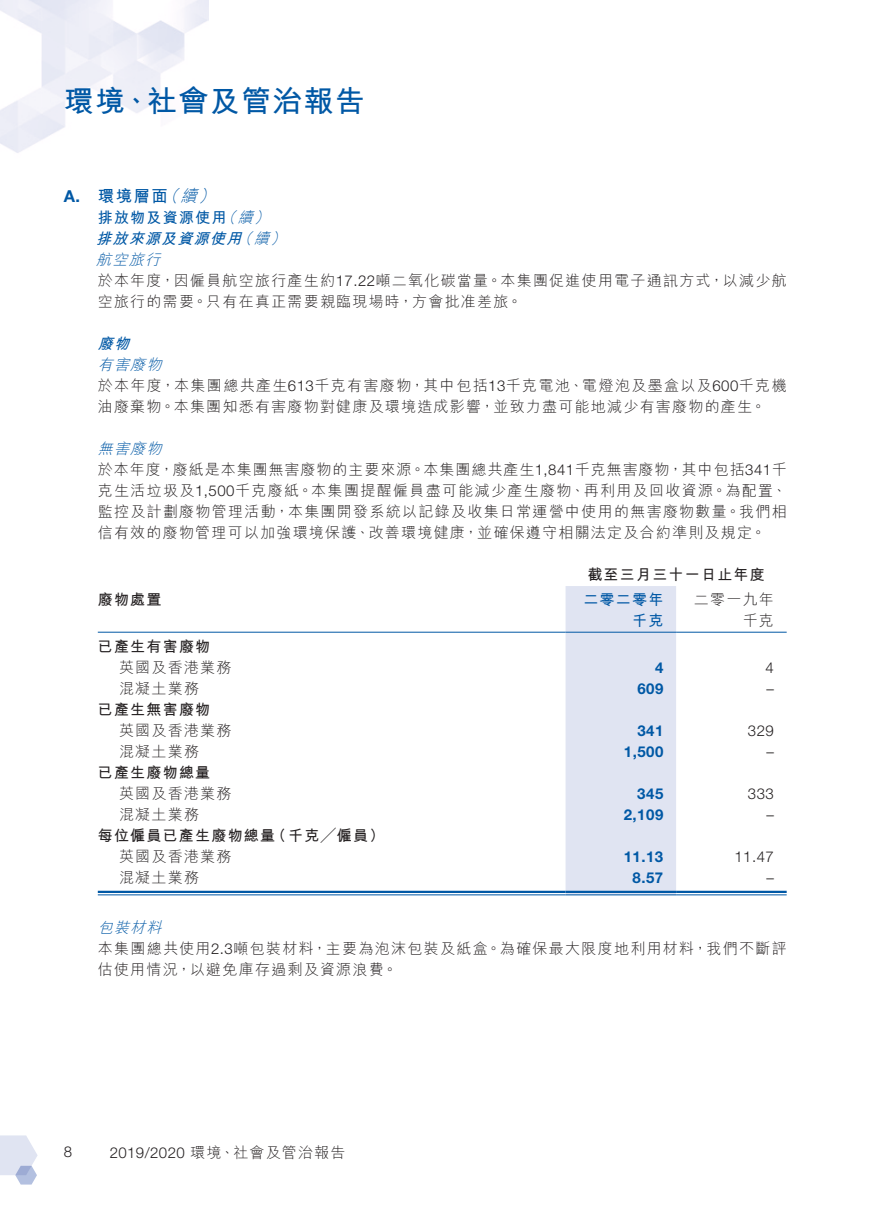
<style>
.page{position:relative;width:893px;height:1212px;background:#fff}
.page>*{position:absolute;margin:0;border:0;box-sizing:border-box;transform-origin:0 0}
.t1{font:700 30px "M Hei HK";letter-spacing:.045em;color:#0058a5}
.t2{font:700 16.5px "M Hei HK";color:#0058a5}
.t3{font:300 15px/21px "M Hei HK";letter-spacing:.085em;color:#231f20}
.t4{font:700 15px "M Hei HK";letter-spacing:.085em;color:#231f20}
.t5{font:700 15px "Helvetica Neue LT Std";letter-spacing:.035em;color:#0058a5}
.t6{font:300 15px "Helvetica Neue LT Std";letter-spacing:.035em;color:#231f20}
.t7{font:700 15px "M Hei HK";letter-spacing:.085em;color:#0058a5}
.t8{font:italic 700 15px "M Hei HK";color:#0058a5}
.s1{font-family:"Helvetica Neue LT Std"}
.s2{font-weight:300;font-style:italic}
.s3{font-weight:700;color:#0058a5}
.s4{font-style:italic;color:#0058a5}
.s5{font-weight:700;font-style:italic;color:#0058a5}
</style>
<div class="page">
<svg style="left:0;top:1135px;width:38px;height:49px"></svg>
<div style="left:566px;top:586px;width:110px;height:308px;background:#e0e4f2"></div>
<hr style="left:98px;top:632px;width:357px;height:1px;background:#0058a5">
<hr style="left:455px;top:632px;width:111px;height:1px;background:#0058a5">
<hr style="left:566px;top:632px;width:110px;height:1px;background:#0058a5">
<hr style="left:676px;top:632px;width:111px;height:1px;background:#0058a5">
<hr style="left:98px;top:891px;width:357px;height:2px;background:#0058a5">
<hr style="left:98px;top:894px;width:357px;height:1px;background:#0058a5">
<hr style="left:455px;top:891px;width:111px;height:2px;background:#0058a5">
<hr style="left:455px;top:894px;width:111px;height:1px;background:#0058a5">
<hr style="left:566px;top:891px;width:110px;height:2px;background:#0058a5">
<hr style="left:566px;top:894px;width:110px;height:1px;background:#0058a5">
<hr style="left:676px;top:891px;width:111px;height:2px;background:#0058a5">
<hr style="left:676px;top:894px;width:111px;height:1px;background:#0058a5">
<h1 class="t1" style="left:64px;top:79px;width:303px">環境、社會及管治報告</h1>
<p class="t2" style="left:64px;top:184px;width:157px"><span class="s1">A.</span> 環境層面<span class="s2">（續）</span></p>
<p class="t3" style="left:96px;top:207px;width:692px"><span class="s3">排放物及資源使用</span><span class="s4">（續）<br></span><span class="s5">排放來源及資源使用</span><span class="s4">（續）<br>航空旅行<br></span>於本年度，因僱員航空旅行產生約<span class="s1">17.22</span>噸二氧化碳當量。本集團促進使用電子通訊方式，以減少航空旅行的需要。只有在真正需要親臨現場時，方會批准差旅。</p>
<p class="t8" style="left:98px;top:332px;width:38px">廢物</p>
<p class="t3" style="left:98px;top:354px;width:690px"><span class="s4">有害廢物<br></span>於本年度，本集團總共產生<span class="s1">613</span>千克有害廢物，其中包括<span class="s1">13</span>千克電池、電燈泡及墨盒以及<span class="s1">600</span>千克機油廢棄物。本集團知悉有害廢物對健康及環境造成影響，並致力盡可能地減少有害廢物的產生。</p>
<p class="t3" style="left:98px;top:438px;width:690px"><span class="s4">無害廢物<br></span>於本年度，廢紙是本集團無害廢物的主要來源。本集團總共產生<span class="s1">1,841</span>千克無害廢物，其中包括<span class="s1">341</span>千克生活垃圾及<span class="s1">1,500</span>千克廢紙。本集團提醒僱員盡可能減少產生廢物、再利用及回收資源。為配置、監控及計劃廢物管理活動，本集團開發系統以記錄及收集日常運營中使用的無害廢物數量。我們相信有效的廢物管理可以加強環境保護、改善環境健康，並確保遵守相關法定及合約準則及規定。</p>
<p class="t4" style="left:587px;top:563px;width:179px">截至三月三十一日止年度</p>
<p class="t4" style="left:98px;top:589px;width:65px">廢物處置</p>
<p class="t7" style="left:583px;top:589px;width:81px">二零二零年</p>
<p class="t3" style="left:694px;top:589px;width:81px">二零一九年</p>
<p class="t7" style="left:632px;top:610px;width:33px">千克</p>
<p class="t3" style="left:743px;top:610px;width:33px">千克</p>
<p class="t4" style="left:98px;top:635px;width:114px">已產生有害廢物</p>
<p class="t3" style="left:119px;top:656px;width:114px">英國及香港業務</p>
<p class="t5" style="left:655px;top:658px;width:10px">4</p>
<p class="t6" style="left:766px;top:658px;width:10px">4</p>
<p class="t3" style="left:119px;top:677px;width:81px">混凝土業務</p>
<p class="t5" style="left:637px;top:679px;width:28px">609</p>
<p class="t6" style="left:766px;top:679px;width:9px">–</p>
<p class="t4" style="left:98px;top:698px;width:114px">已產生無害廢物</p>
<p class="t3" style="left:119px;top:719px;width:114px">英國及香港業務</p>
<p class="t5" style="left:637px;top:721px;width:28px">341</p>
<p class="t6" style="left:748px;top:721px;width:28px">329</p>
<p class="t3" style="left:119px;top:740px;width:81px">混凝土業務</p>
<p class="t5" style="left:624px;top:742px;width:41px">1,500</p>
<p class="t6" style="left:766px;top:742px;width:9px">–</p>
<p class="t4" style="left:98px;top:761px;width:114px">已產生廢物總量</p>
<p class="t3" style="left:119px;top:782px;width:114px">英國及香港業務</p>
<p class="t5" style="left:637px;top:784px;width:28px">345</p>
<p class="t6" style="left:748px;top:784px;width:28px">333</p>
<p class="t3" style="left:119px;top:803px;width:81px">混凝土業務</p>
<p class="t5" style="left:624px;top:805px;width:41px">2,109</p>
<p class="t6" style="left:766px;top:805px;width:9px">–</p>
<p class="t4" style="left:98px;top:824px;width:288px">每位僱員已產生廢物總量（千克╱僱員）</p>
<p class="t3" style="left:119px;top:845px;width:114px">英國及香港業務</p>
<p class="t5" style="left:624px;top:847px;width:41px">11.13</p>
<p class="t6" style="left:734px;top:847px;width:41px">11.47</p>
<p class="t3" style="left:119px;top:866px;width:81px">混凝土業務</p>
<p class="t5" style="left:633px;top:868px;width:32px">8.57</p>
<p class="t6" style="left:766px;top:868px;width:9px">–</p>
<p class="t3" style="left:98px;top:917px;width:690px"><span class="s4">包裝材料<br></span>本集團總共使用<span class="s1">2.3</span>噸包裝材料，主要為泡沫包裝及紙盒。為確保最大限度地利用材料，我們不斷評估使用情況，以避免庫存過剩及資源浪費。</p>
<p class="t6" style="left:64px;top:1142px;width:10px">8</p>
<p class="t3" style="left:110px;top:1141px;width:237px"><span class="s1">2019/2020</span> 環境、社會及管治報告</p>
</div>
